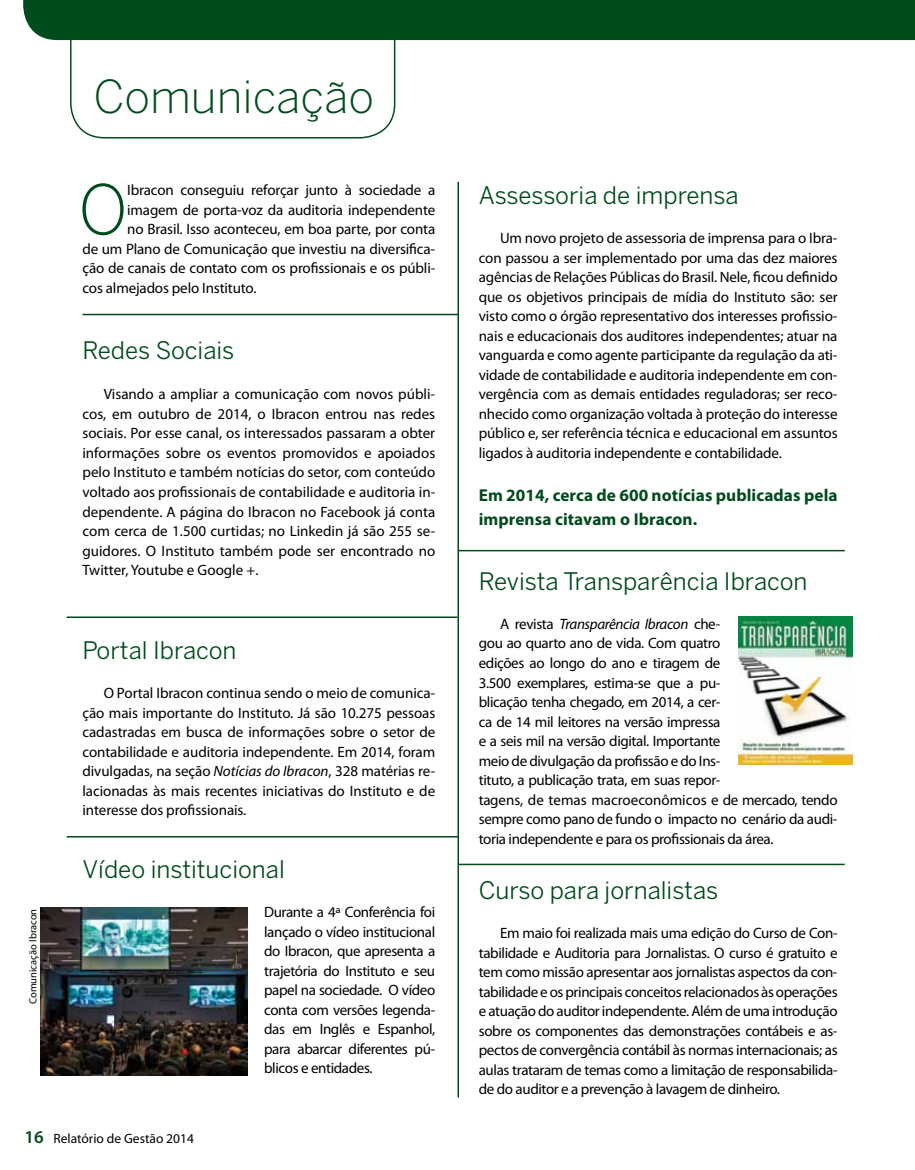
<style>
.page{position:relative;width:915px;height:1170px;background:#fff}
.page>*{position:absolute;margin:0;border:0;box-sizing:border-box;transform-origin:0 0}
.t1{font:300 67.65px "Benton Sans";color:#004b1c}
.t2{font:300 45px "Benton Sans";color:#004b1c}
.t3{font:24px "Benton Sans";color:#004b1c}
.t4{font:700 17.25px/24px "Myriad Pro";letter-spacing:.005em;color:#004b1c}
.t5{font:15px/19.5px "Myriad Pro";letter-spacing:-.025em;color:#000;text-align:justify}
.t6{font:13.5px "Myriad Pro";color:#000}
.t7{font:10.5px "Myriad Pro";color:#000}
.s1{font-style:italic}
.s2{font-weight:600;font-size:18px;color:#004b1c}
</style>
<div class="page">
<div style="left:23px;top:0;width:891px;height:40px;background:#004b1c"></div>
<hr style="left:458px;top:863px;width:386px;height:2px;background:#004b1c">
<hr style="left:67px;top:836px;width:392px;height:1px;background:#004b1c">
<hr style="left:67px;top:616px;width:390px;height:2px;background:#004b1c">
<hr style="left:82px;top:314px;width:376px;height:1px;background:#004b1c">
<hr style="left:458px;top:550px;width:386px;height:1px;background:#004b1c">
<hr style="left:457px;top:182px;width:2px;height:915px;background:#004b1c">
<svg style="left:70px;top:0;width:325px;height:138px"></svg>
<img style="left:40px;top:907px;width:207px;height:168px">
<img style="left:738px;top:616px;width:114px;height:148px">
<h2 class="t2" style="left:94px;top:70px;width:282px">Comunicação</h2>
<h1 class="t1" style="left:78px;top:170px;width:51px">O</h1>
<p class="t5" style="left:127px;top:181px;width:309px">Ibracon conseguiu reforçar junto à sociedade a</p>
<p class="t5" style="left:127px;top:200px;width:309px">imagem de porta-voz da auditoria independente</p>
<p class="t5" style="left:127px;top:220px;width:309px">no Brasil. Isso aconteceu, em boa parte, por conta</p>
<p class="t5" style="left:82px;top:239px;width:354px">de um Plano de Comunicação que investiu na diversifica-</p>
<p class="t5" style="left:82px;top:259px;width:354px">ção de canais de contato com os profissionais e os públi-</p>
<p class="t5" style="left:82px;top:278px;width:175px">cos almejados pelo Instituto.</p>
<h3 class="t3" style="left:82px;top:336px;width:153px">Redes Sociais</h3>
<p class="t5" style="left:82px;top:385px;width:354px;text-indent:21px">Visando a ampliar a comunicação com novos públi&shy;cos, em outubro de 2014, o Ibracon entrou nas redes sociais. Por esse canal, os interessados passaram a obter informações sobre os eventos promovidos e apoiados pelo Instituto e também notícias do setor, com conteúdo voltado aos profissionais de contabilidade e auditoria in&shy;dependente. A página do Ibracon no Facebook já conta com cerca de 1.500 curtidas; no Linkedin já são 255 se&shy;guidores. O Instituto também pode ser encontrado no Twitter, Youtube e Google +.</p>
<p class="t7" style="left:27px;top:1004px;width:97px;rotate:-90deg">Comunicação Ibracon</p>
<h3 class="t3" style="left:82px;top:636px;width:155px">Portal Ibracon</h3>
<p class="t5" style="left:82px;top:683px;width:354px;text-indent:21px">O Portal Ibracon continua sendo o meio de comunica&shy;ção mais importante do Instituto. Já são 10.275 pessoas cadastradas em busca de informações sobre o setor de contabilidade e auditoria independente. Em 2014, foram divulgadas, na seção <span class="s1">Notícias do Ibracon</span>, 328 matérias re&shy;lacionadas às mais recentes iniciativas do Instituto e de interesse dos profissionais.</p>
<h3 class="t3" style="left:82px;top:855px;width:204px">Vídeo institucional</h3>
<p class="t5" style="left:264px;top:902px;width:173px">Durante a 4ª Conferência foi lançado o vídeo institucional do Ibracon, que apresenta a trajetória do Instituto e seu papel na sociedade. O vídeo conta com versões legenda&shy;das em Inglês e Espanhol, para abarcar diferentes pú&shy;blicos e entidades.</p>
<p class="t6" style="left:25px;top:1131px;width:171px"><span class="s2">16</span> Relatório de Gestão 2014</p>
<h3 class="t3" style="left:478px;top:181px;width:261px">Assessoria de imprensa</h3>
<p class="t5" style="left:478px;top:229px;width:360px;text-indent:21px">Um novo projeto de assessoria de imprensa para o Ibra&shy;con passou a ser implementado por uma das dez maiores agências de Relações Públicas do Brasil. Nele, ficou definido que os objetivos principais de mídia do Instituto são: ser visto como o órgão representativo dos interesses profissio&shy;nais e educacionais dos auditores independentes; atuar na vanguarda e como agente participante da regulação da ati&shy;vidade de contabilidade e auditoria independente em con&shy;vergência com as demais entidades reguladoras; ser reco&shy;nhecido como organização voltada à proteção do interesse público e, ser referência técnica e educacional em assuntos ligados à auditoria independente e contabilidade.</p>
<p class="t4" style="left:478px;top:483px;width:360px">Em 2014, cerca de 600 notícias publicadas pela imprensa citavam o Ibracon.</p>
<h3 class="t3" style="left:478px;top:567px;width:330px">Revista Transparência Ibracon</h3>
<p class="t5" style="left:478px;top:614px;width:360px;text-align:left;text-indent:21px">A revista <span class="s1">Transparência Ibracon</span> che-<br>gou ao quarto ano de vida. Com quatro<br>edições ao longo do ano e tiragem de<br>3.500 exemplares, estima-se que a pu-<br>blicação tenha chegado, em 2014, a cer-<br>ca de 14 mil leitores na versão impressa<br>e a seis mil na versão digital. Importante<br>meio de divulgação da profissão e do Ins-<br>tituto, a publicação trata, em suas repor-<br>tagens, de temas macroeconômicos e de mercado, tendo sempre como pano de fundo o impacto no cenário da audi&shy;toria independente e para os profissionais da área.</p>
<h3 class="t3" style="left:478px;top:876px;width:241px">Curso para jornalistas</h3>
<p class="t5" style="left:478px;top:923px;width:360px;text-indent:21px">Em maio foi realizada mais uma edição do Curso de Con&shy;tabilidade e Auditoria para Jornalistas. O curso é gratuito e tem como missão apresentar aos jornalistas aspectos da con&shy;tabilidade e os principais conceitos relacionados às operações e atuação do auditor independente. Além de uma introdução sobre os componentes das demonstrações contábeis e as&shy;pectos de convergência contábil às normas internacionais; as aulas trataram de temas como a limitação de responsabilida&shy;de do auditor e a prevenção à lavagem de dinheiro.</p>
</div>
